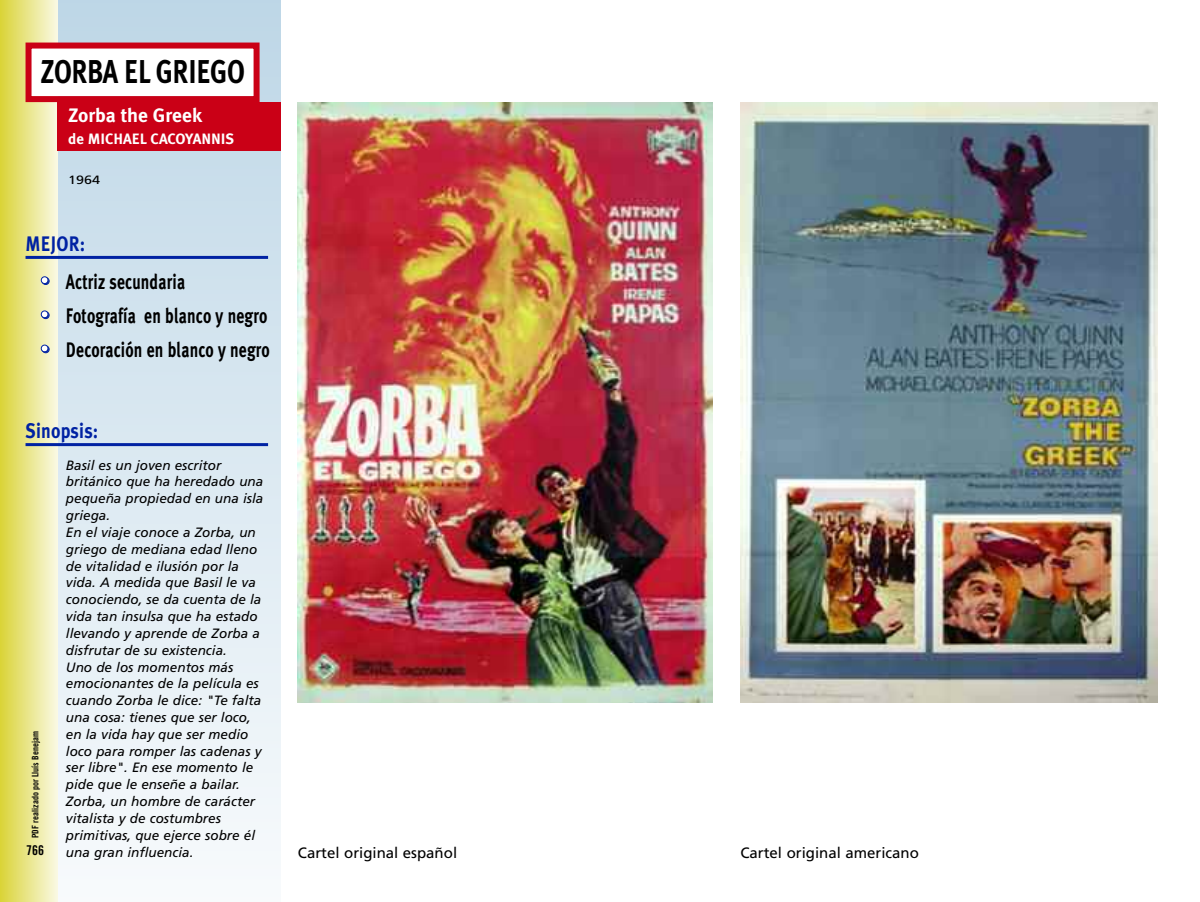
<style>
.page{position:relative;width:1200px;height:902px;background:#fff}
.page>*{position:absolute;margin:0;border:0;box-sizing:border-box;transform-origin:0 0}
.t1{font:700 33px "Meta Plus";letter-spacing:-.01em;color:#000;scale:.8 1}
.t2{font:700 21px/34.2px "Meta Plus";letter-spacing:.01em;color:#000;scale:.75 1}
.t3{font:700 21px "Meta Plus";letter-spacing:.01em;color:#0022a3;scale:.85 1}
.t4{font:700 19.5px "Meta Plus";color:#fff}
.t5{font:800 18px/34.2px "Futura";color:#fff;text-align:justify}
.t6{font:15px "Frutiger";color:#000}
.t7{font:700 15px "Meta Plus";color:#fff}
.t8{font:italic 13.5px/16.8px "Frutiger";color:#000}
.t9{font:13.5px "Trade Gothic Bold Cond Twenty";color:#000}
.t10{font:12px "Frutiger";color:#000;scale:1.2 1}
.t11{font:9px "Trade Gothic Bold Cond Twenty";color:#000}
</style>
<div class="page">
<div style="left:0;top:0;width:281px;height:901px;background:linear-gradient(to bottom,#bdd5e6,#f8fbfd)"></div>
<div style="left:0;top:0;width:57px;height:901px;background:linear-gradient(to right,#dad437,#f9f8e0)"></div>
<div style="left:32px;top:49px;width:221px;height:47px;background:#fff"></div>
<div style="left:26px;top:43px;width:233px;height:59px;border:6px solid #ca0016"></div>
<div style="left:57px;top:102px;width:224px;height:49px;background:#ca0016"></div>
<hr style="left:26px;top:256px;width:242px;height:3px;background:#0022a3">
<img style="left:298px;top:102px;width:414px;height:600px">
<img style="left:740px;top:102px;width:417px;height:600px">
<hr style="left:26px;top:443px;width:242px;height:3px;background:#0022a3">
<h1 class="t1" style="left:40px;top:52px;width:257px">ZORBA EL GRIEGO</h1>
<h3 class="t4" style="left:68px;top:103px;width:135px">Zorba the Greek</h3>
<p class="t7" style="left:68px;top:130px;width:168px">de MICHAEL CACOYANNIS</p>
<p class="t10" style="left:68px;top:175px;width:28px">1964</p>
<h2 class="t3" style="left:26px;top:231px;width:72px">MEJOR:</h2>
<h3 class="t5" style="left:37px;top:264px;width:16px">• • •</h3>
<h2 class="t2" style="left:66px;top:264px;width:273px">Actriz secundaria<br>Fotografía en blanco y negro<br>Decoración en blanco y negro</h2>
<h2 class="t3" style="left:26px;top:418px;width:87px">Sinopsis:</h2>
<p class="t8" style="left:66px;top:457px;width:199px">Basil es un joven escritor británico que ha heredado una pequeña propiedad en una isla griega.<br>En el viaje conoce a Zorba, un griego de mediana edad lleno de vitalidad e ilusión por la vida. A medida que Basil le va conociendo, se da cuenta de la vida tan insulsa que ha estado llevando y aprende de Zorba a disfrutar de su existencia.<br>Uno de los momentos más emocionantes de la película es cuando Zorba le dice: "Te falta una cosa: tienes que ser loco, en la vida hay que ser medio loco para romper las cadenas y ser libre". En ese momento le pide que le enseñe a bailar.<br>Zorba, un hombre de carácter vitalista y de costumbres primitivas, que ejerce sobre él una gran influencia.</p>
<p class="t11" style="left:32px;top:838px;width:108px;rotate:-90deg">PDF realizado por Lluís Benejam</p>
<p class="t9" style="left:26px;top:845px;width:19px">766</p>
<p class="t6" style="left:298px;top:846px;width:161px">Cartel original español</p>
<p class="t6" style="left:740px;top:846px;width:180px">Cartel original americano</p>
</div>
